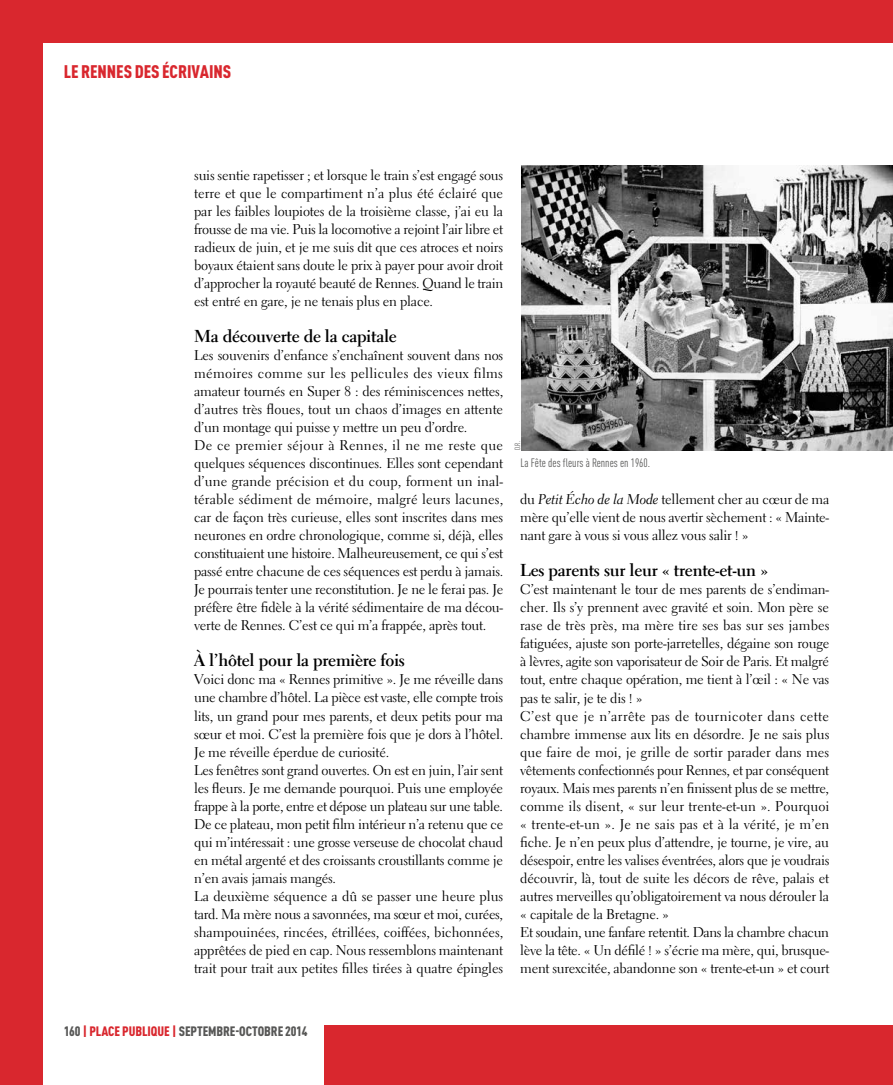
<style>
.page{position:relative;width:893px;height:1085px;background:#fff}
.page>*{position:absolute;margin:0;border:0;box-sizing:border-box;transform-origin:0 0}
.t1{font:900 condensed 18px "DINOT";letter-spacing:-.005em;color:#d9272e}
.t2{font:700 17.25px "Electra LT Std";letter-spacing:-.015em;color:#000}
.t3{font:14.1px/18px "Electra LT Std";letter-spacing:-.015em;color:#000}
.t4{font:900 condensed 13.5px "DINOT";letter-spacing:-.005em;color:#575756}
.t5{font:condensed 12px "DINOT";color:#575756}
.t6{font:condensed 7.5px "DINOT";color:#575756}
.s1{font-family:"Electra LT Std Cursive"}
.s2{color:#d9272e}
</style>
<div class="page">
<div style="left:0;top:0;width:893px;height:43px;background:#d9272e"></div>
<div style="left:0;top:0;width:43px;height:1084px;background:#d9272e"></div>
<div style="left:325px;top:1025px;width:568px;height:59px;background:#d9272e"></div>
<img style="left:522px;top:166px;width:371px;height:284px">
<p class="t1" style="left:64px;top:60px;width:168px">LE RENNES DES ÉCRIVAINS</p>
<p class="t3" style="left:194px;top:166px;width:310px;text-align:justify">suis sentie rapetisser ; et lorsque le train s’est engagé sous terre et que le compartiment n’a plus été éclairé que par les faibles loupiotes de la troisième classe, j’ai eu la frousse de ma vie. Puis la locomotive a rejoint l’air libre et radieux de juin, et je me suis dit que ces atroces et noirs boyaux étaient sans doute le prix à payer pour avoir droit d’approcher la royauté beauté de Rennes. Quand le train est entré en gare, je ne tenais plus en place.</p>
<p class="t2" style="left:194px;top:325px;width:204px">Ma découverte de la capitale</p>
<p class="t3" style="left:194px;top:346px;width:311px">Les souvenirs d’enfance s’enchaînent souvent dans nos mémoires comme sur les pellicules des vieux films amateur tournés en Super 8 : des réminiscences nettes, d’autres très floues, tout un chaos d’images en attente d’un montage qui puisse y mettre un peu d’ordre.<br>De ce premier séjour à Rennes, il ne me reste que quelques séquences discontinues. Elles sont cependant d’une grande précision et du coup, forment un inal&shy;térable sédiment de mémoire, malgré leurs lacunes, car de façon très curieuse, elles sont inscrites dans mes neurones en ordre chronologique, comme si, déjà, elles constituaient une histoire. Malheureusement, ce qui s’est passé entre chacune de ces séquences est perdu à jamais.<br>Je pourrais tenter une reconstitution. Je ne le ferai pas. Je préfère être fidèle à la vérité sédimentaire de ma décou&shy;verte de Rennes. C’est ce qui m’a frappée, après tout.</p>
<p class="t2" style="left:194px;top:649px;width:212px">À l’hôtel pour la première fois</p>
<p class="t3" style="left:194px;top:670px;width:311px">Voici donc ma « Rennes primitive ». Je me réveille dans une chambre d’hôtel. La pièce est vaste, elle compte trois lits, un grand pour mes parents, et deux petits pour ma sœur et moi. C’est la première fois que je dors à l’hôtel.<br>Je me réveille éperdue de curiosité.<br>Les fenêtres sont grand ouvertes. On est en juin, l’air sent les fleurs. Je me demande pourquoi. Puis une employée frappe à la porte, entre et dépose un plateau sur une table.<br>De ce plateau, mon petit film intérieur n’a retenu que ce qui m’intéressait : une grosse verseuse de chocolat chaud en métal argenté et des croissants croustillants comme je n’en avais jamais mangés.<br>La deuxième séquence a dû se passer une heure plus tard. Ma mère nous a savonnées, ma sœur et moi, curées, shampouinées, rincées, étrillées, coiffées, bichonnées, apprêtées de pied en cap. Nous ressemblons maintenant trait pour trait aux petites filles tirées à quatre épingles</p>
<p class="t6" style="left:513px;top:450px;width:11px;rotate:-90deg">d.r.</p>
<p class="t5" style="left:520px;top:455px;width:131px">La Fête des fleurs à Rennes en 1960.</p>
<p class="t3" style="left:520px;top:490px;width:311px;text-align:justify">du <span class="s1">Petit Écho de la Mode</span> tellement cher au cœur de ma mère qu’elle vient de nous avertir sèchement : « Mainte&shy;nant gare à vous si vous allez vous salir ! »</p>
<p class="t2" style="left:520px;top:559px;width:250px">Les parents sur leur « trente-et-un »</p>
<p class="t3" style="left:520px;top:580px;width:311px">C’est maintenant le tour de mes parents de s’endiman&shy;cher. Ils s’y prennent avec gravité et soin. Mon père se rase de très près, ma mère tire ses bas sur ses jambes fatiguées, ajuste son porte-jarretelles, dégaine son rouge à lèvres, agite son vaporisateur de Soir de Paris. Et malgré tout, entre chaque opération, me tient à l’œil : « Ne vas pas te salir, je te dis ! »<br>C’est que je n’arrête pas de tournicoter dans cette chambre immense aux lits en désordre. Je ne sais plus que faire de moi, je grille de sortir parader dans mes vêtements confectionnés pour Rennes, et par conséquent royaux. Mais mes parents n’en finissent plus de se mettre, comme ils disent, « sur leur trente-et-un ». Pourquoi « trente-et-un ». Je ne sais pas et à la vérité, je m’en fiche. Je n’en peux plus d’attendre, je tourne, je vire, au désespoir, entre les valises éventrées, alors que je voudrais découvrir, là, tout de suite les décors de rêve, palais et autres merveilles qu’obligatoirement va nous dérouler la « capitale de la Bretagne. »<br>Et soudain, une fanfare retentit. Dans la chambre chacun lève la tête. « Un défilé ! » s’écrie ma mère, qui, brusque&shy;ment surexcitée, abandonne son « trente-et-un » et court</p>
<p class="t4" style="left:64px;top:1022px;width:245px">160 <span class="s2">| PLACE PUBLIQUE |</span> SEPTEMBRE-OCTOBRE 2014</p>
</div>
